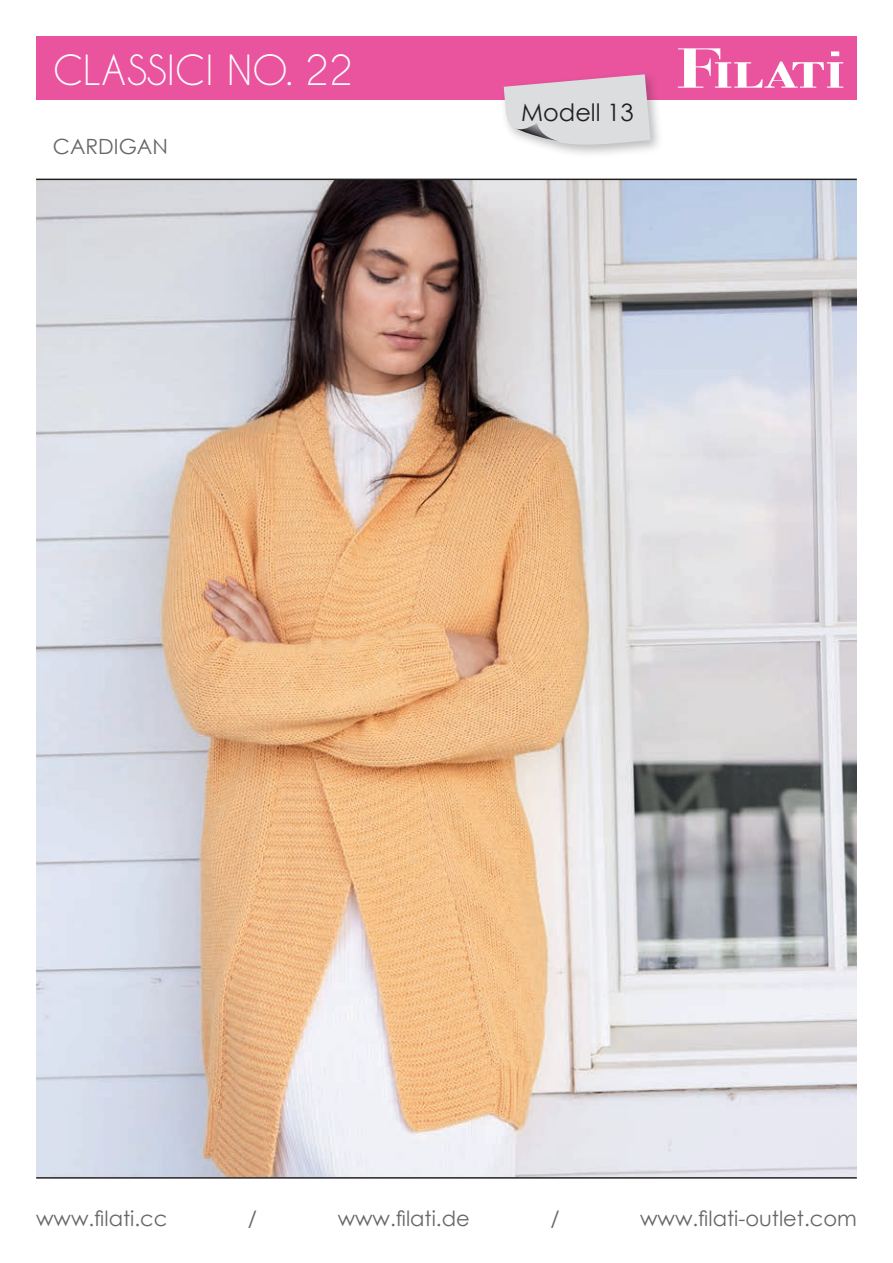
<style>
.page{position:relative;width:893px;height:1263px;background:#fff}
.page>*{position:absolute;margin:0;border:0;box-sizing:border-box;transform-origin:0 0}
.t1{font:39px "Caviar Dreams";color:#fff}
.t2{font:24px "Century Gothic";color:#231f20}
.t3{font:21px "Century Gothic";color:#67676a}
</style>
<div class="page">
<img style="left:36px;top:180px;width:821px;height:997px">
<hr style="left:36px;top:1177px;width:821px;height:1px;background:#231f20">
<hr style="left:36px;top:179px;width:821px;height:1px;background:#231f20">
<div style="left:36px;top:36px;width:821px;height:64px;background:#ea549f"></div>
<div style="left:499px;top:70px;width:165px;height:88px;background:#231f20;opacity:.3"></div>
<svg style="left:504px;top:74px;width:147px;height:76px;background:#dcced7"></svg>
<svg style="left:678px;top:48px;width:165px;height:40px"></svg>
<h1 class="t1" style="left:53px;top:47px;width:301px">CLASSICI NO. 22</h1>
<p class="t3" style="left:53px;top:131px;width:117px">CARDIGAN</p>
<p class="t2" style="left:521px;top:96px;width:114px">Modell 13</p>
<p class="t3" style="left:36px;top:1204px;width:133px">www.filati.cc</p>
<p class="t3" style="left:248px;top:1204px;width:11px">/</p>
<p class="t3" style="left:338px;top:1204px;width:134px">www.filati.de</p>
<p class="t3" style="left:550px;top:1204px;width:11px">/</p>
<p class="t3" style="left:640px;top:1204px;width:218px">www.filati-outlet.com</p>
</div>
